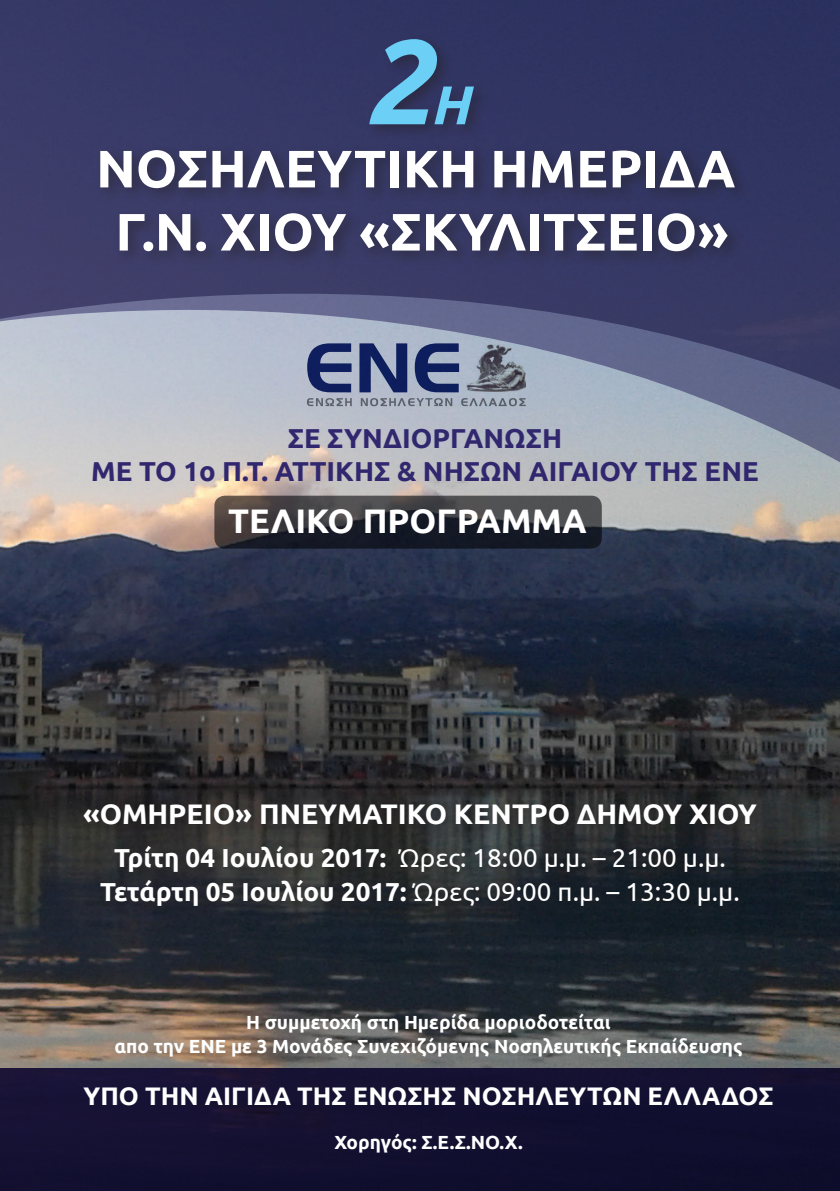
<style>
.page{position:relative;width:840px;height:1191px;background:#fff}
.page>*{position:absolute;margin:0;border:0;box-sizing:border-box;transform-origin:0 0}
.t1{font:italic 700 120px "Ubuntu";color:#6bcff6}
.t2{font:700 52.6px/63.2px "Ubuntu";color:#fff;text-align:center}
.t3{font:700 34px "Ubuntu";color:#fff}
.t4{font:700 28.2px "Ubuntu";color:#fff}
.t5{font:700 27.4px/32.8px "Ubuntu";color:#31276e;text-align:center}
.t6{font:26px/34.4px "Ubuntu";color:#fff;text-align:center}
.t7{font:700 25.4px "Ubuntu";color:#fff}
.t8{font:700 19px/24px "Ubuntu";color:#fff;text-align:center}
.s1{font-size:54.4px}
.s2{font-weight:700}
</style>
<div class="page">
<img style="left:0;top:470px;width:839px;height:598px">
<svg style="left:0;top:414px;width:839px;height:56px"></svg>
<svg style="left:0;top:0;width:839px;height:414px"></svg>
<div style="left:95px;top:34px;width:654px;height:234px;background:#231f20;opacity:.45"></div>
<svg style="left:294px;top:335px;width:242px;height:76px;fill:#b0bacb"></svg>
<img style="left:466px;top:344px;width:59px;height:48px">
<svg style="left:307px;top:343px;width:44px;height:49px"></svg>
<svg style="left:359px;top:343px;width:48px;height:49px"></svg>
<svg style="left:414px;top:343px;width:45px;height:49px"></svg>
<svg style="left:307px;top:398px;width:44px;height:8px"></svg>
<svg style="left:360px;top:398px;width:92px;height:8px"></svg>
<svg style="left:461px;top:398px;width:64px;height:8px"></svg>
<div style="left:0;top:1068px;width:839px;height:123px;background:#131030"></div>
<svg style="left:214px;top:495px;width:387px;height:53px"></svg>
<div style="left:96px;top:841px;width:658px;height:81px;background:#231f20;opacity:.45"></div>
<div style="left:80px;top:799px;width:691px;height:41px;background:#231f20;opacity:.45"></div>
<p class="t1" style="left:362px;top:9px;width:109px">2<span class="s1">Η</span></p>
<p class="t2" style="left:96px;top:136px;width:640px">ΝΟΣΗΛΕΥΤΙΚΗ ΗΜΕΡΙΔΑ<br>Γ.Ν. ΧΙΟΥ «ΣΚΥΛΙΤΣΕΙΟ»</p>
<p class="t5" style="left:91px;top:421px;width:668px">ΣΕ ΣΥΝΔΙΟΡΓΑΝΩΣΗ<br>ΜΕ ΤΟ 1ο Π.Τ. ΑΤΤΙΚΗΣ &amp; ΝΗΣΩΝ ΑΙΓΑΙΟΥ ΤΗΣ ΕΝΕ</p>
<p class="t3" style="left:228px;top:500px;width:360px">ΤΕΛΙΚΌ ΠΡΌΓΡΑΜΜΑ</p>
<p class="t4" style="left:83px;top:796px;width:675px">«ΟΜΗΡΕΙΟ» ΠΝΕΥΜΑΤΙΚΟ ΚΕΝΤΡΟ ΔΗΜΟΥ ΧΙΟΥ</p>
<p class="t6" style="left:100px;top:839px;width:640px"><span class="s2">Τρίτη 04 Ιουλίου 2017:</span> Ώρες: 18:00 μ.μ. – 21:00 μ.μ.<br><span class="s2">Τετάρτη 05 Ιουλίου 2017:</span> Ώρες: 09:00 π.μ. – 13:30 μ.μ.</p>
<p class="t8" style="left:114px;top:1009px;width:629px">Η συμμετοχή στη Hμερίδα μοριοδοτείται<br>απο την ΕΝΕ με 3 Μονάδες Συνεχιζόμενης Νοσηλευτικής Εκπαίδευσης</p>
<p class="t7" style="left:84px;top:1080px;width:691px">ΥΠΟ ΤΗΝ ΑΙΓΙΔΑ ΤΗΣ ΈΝΩΣΗΣ ΝΟΣΗΛΕΥΤΏΝ ΕΛΛΆΔΟΣ</p>
<p class="t8" style="left:334px;top:1130px;width:190px">Χορηγός: Σ.Ε.Σ.ΝΟ.Χ.</p>
</div>
